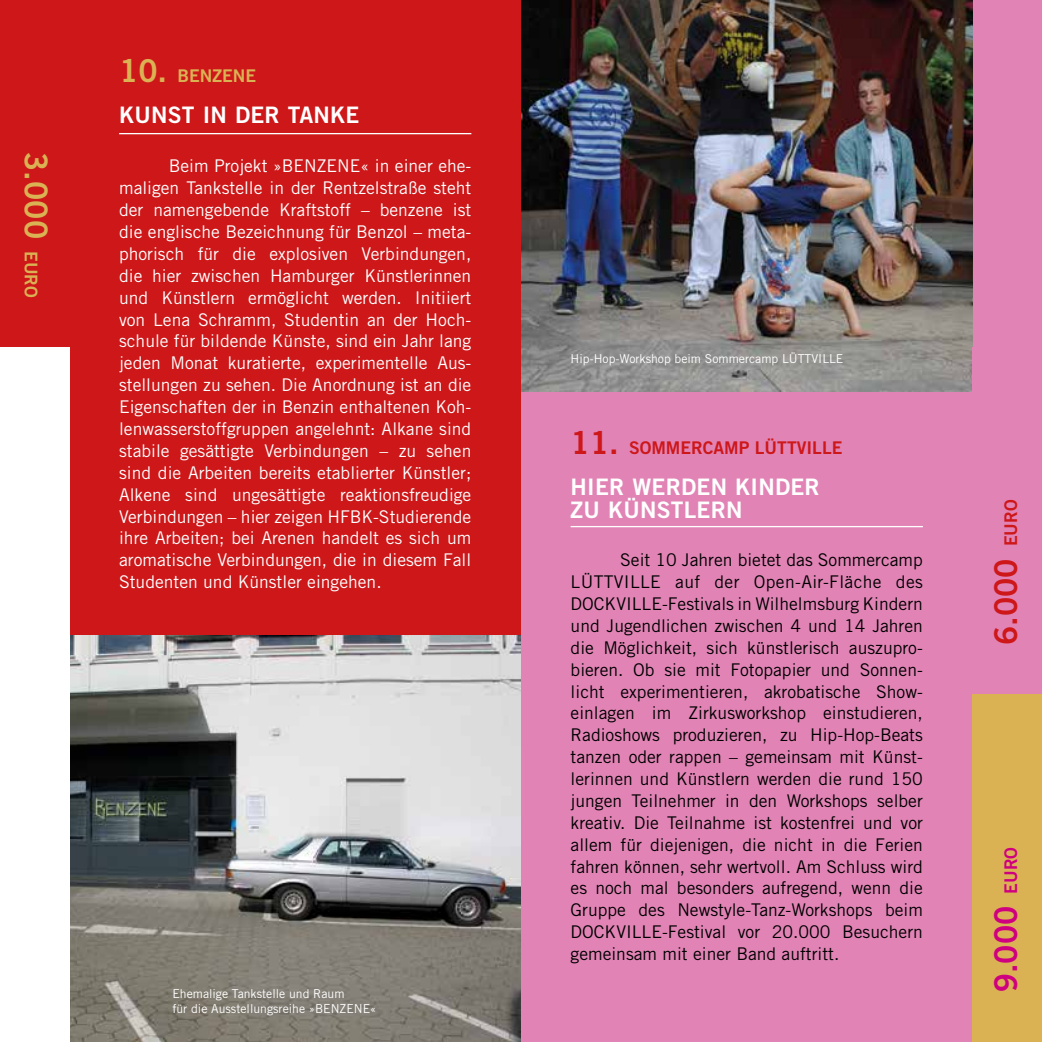
<style>
.page{position:relative;width:1042px;height:1042px;background:#fff}
.page>*{position:absolute;margin:0;border:0;box-sizing:border-box;transform-origin:0 0}
.t1{font:31.5px "Trade Gothic Bold Two";color:#dab254}
.t2{font:31.5px "Trade Gothic Bold Two";color:#cf007f}
.t3{font:31.5px "Trade Gothic Bold Two";color:#cd1719}
.t4{font:22.75px/22.8px "Trade Gothic Bold Two";letter-spacing:.01em;color:#fff}
.t5{font:17.5px/21.9px "Trade Gothic";color:#fff;text-align:justify}
.t6{font:17.5px/21.9px "Trade Gothic";color:#000;text-align:justify}
.t7{font:17.5px "Trade Gothic Bold Two";color:#cd1719}
.t8{font:17.5px "Trade Gothic Bold Two";color:#dab254}
.t9{font:12.25px/14.7px "Trade Gothic";color:#fff}
.s1{font-size:31.5px}
.s2{font-size:17.5px}
</style>
<div class="page">
<div style="left:521px;top:0;width:521px;height:1042px;background:#e184b5"></div>
<img style="left:521px;top:0;width:451px;height:392px">
<div style="left:0;top:0;width:521px;height:1042px;background:#cd1719"></div>
<img style="left:69px;top:635px;width:452px;height:407px">
<hr style="left:119px;top:133px;width:352px;height:1px;background:#fff">
<hr style="left:570px;top:526px;width:353px;height:1px;background:#fff">
<div style="left:972px;top:694px;width:70px;height:348px;background:#dab254"></div>
<div style="left:0;top:347px;width:69px;height:695px;background:#fff"></div>
<p class="t8" style="left:119px;top:65px;width:139px"><span class="s1">10.</span> BENZENE</p>
<h2 class="t4" style="left:119px;top:103px;width:242px">KUNST IN DER TANKE</h2>
<h1 class="t1" style="left:55px;top:152px;width:147px;rotate:90deg">3.000 <span class="s2">EURO</span></h1>
<p class="t5" style="left:119px;top:155px;width:354px;text-indent:50px">Beim Projekt »BENZENE« in einer ehe&shy;maligen Tankstelle in der Rentzelstraße steht der namengebende Kraftstoff – benzene ist die englische Bezeichnung für Benzol – meta&shy;phorisch für die explosiven Verbindungen, die hier zwischen Hamburger Künstlerinnen und Künstlern ermöglicht werden. Initiiert von Lena Schramm, Studentin an der Hoch&shy;schule für bildende Künste, sind ein Jahr lang jeden Monat kuratierte, experimentelle Aus&shy;stellungen zu sehen. Die Anordnung ist an die Eigenschaften der in Benzin enthaltenen Koh&shy;lenwasserstoffgruppen angelehnt: Alkane sind stabile gesättigte Verbindungen – zu sehen sind die Arbeiten bereits etablierter Künstler; Alkene sind ungesättigte reaktionsfreudige Verbindungen – hier zeigen HFBK-Studierende ihre Arbeiten; bei Arenen handelt es sich um aromatische Verbindungen, die in diesem Fall Studenten und Künstler eingehen.</p>
<p class="t9" style="left:172px;top:986px;width:205px">Ehemalige Tankstelle und Raum<br>für die Ausstellungsreihe »BENZENE«</p>
<p class="t9" style="left:570px;top:351px;width:274px">Hip-Hop-Workshop beim Sommercamp LÜTTVILLE</p>
<p class="t7" style="left:570px;top:437px;width:273px"><span class="s1">11.</span> SOMMERCAMP LÜTTVILLE</p>
<h2 class="t4" style="left:570px;top:475px;width:251px">HIER WERDEN KINDER<br>ZU KÜNSTLERN</h2>
<p class="t6" style="left:570px;top:549px;width:354px;text-indent:50px">Seit 10 Jahren bietet das Sommercamp LÜTTVILLE auf der Open-Air-Fläche des DOCKVILLE-Festivals in Wilhelmsburg Kindern und Jugendlichen zwischen 4 und 14 Jahren die Möglichkeit, sich künstlerisch auszupro&shy;bieren. Ob sie mit Fotopapier und Sonnen&shy;licht experimentieren, akrobatische Show&shy;einlagen im Zirkusworkshop einstudieren, Radioshows produzieren, zu Hip-Hop-Beats tanzen oder rappen – gemeinsam mit Künst&shy;lerinnen und Künstlern werden die rund 150 jungen Teilnehmer in den Workshops selber kreativ. Die Teilnahme ist kostenfrei und vor allem für diejenigen, die nicht in die Ferien fahren können, sehr wertvoll. Am Schluss wird es noch mal besonders aufregend, wenn die Gruppe des Newstyle-Tanz-Workshops beim DOCKVILLE-Festival vor 20.000 Besuchern gemeinsam mit einer Band auftritt.</p>
<h1 class="t3" style="left:986px;top:645px;width:147px;rotate:-90deg">6.000 <span class="s2">EURO</span></h1>
<h1 class="t2" style="left:986px;top:992px;width:147px;rotate:-90deg">9.000 <span class="s2">EURO</span></h1>
</div>
